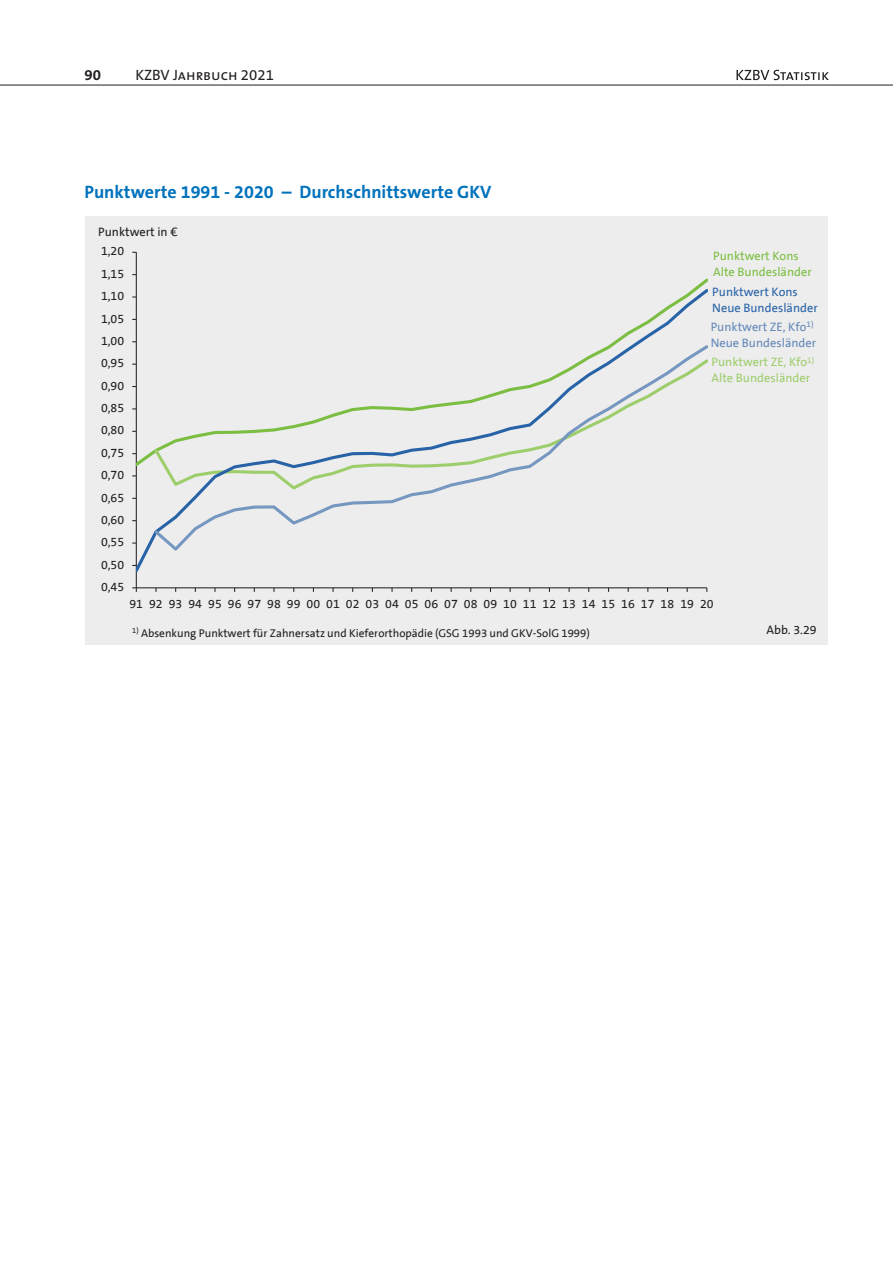
<style>
.page{position:relative;width:893px;height:1263px;background:#fff}
.page>*{position:absolute;margin:0;border:0;box-sizing:border-box;transform-origin:0 0}
.t1{font:700 18px "The Sans B Plus W7";color:#0072bc}
.t2{font:15px "The Sans Caps";color:#231f20}
.t3{font:700 15px "The Sans B Plus W7";color:#231f20}
.t4{font:12.3px "The Sans B5";color:#231f20}
.t5{font:12.3px/16px "The Sans B5";color:#9ece6c}
.t6{font:12.3px/16px "The Sans B5";color:#6589b8}
.t7{font:12.3px/16px "The Sans B5";color:#7cbe42}
.t8{font:12.3px/16px "The Sans B5";letter-spacing:.005em;color:#2763a6}
.t9{font:11.4px "The Sans B5";color:#231f20}
.s1{font-family:"The Sans B Plus W5 Plain"}
</style>
<div class="page">
<hr style="left:0;top:85px;width:893px;height:1px;background:#231f20">
<svg style="left:736px;top:70px;width:93px;height:10px"></svg>
<div style="left:85px;top:216px;width:743px;height:429px;background:#ededee"></div>
<hr style="left:136px;top:252px;width:1px;height:336px;background:#231f20">
<hr style="left:136px;top:587px;width:571px;height:1px;background:#231f20">
<svg style="left:132px;top:587px;width:5px;height:5px"></svg>
<svg style="left:136px;top:286px;width:572px;height:289px"></svg>
<svg style="left:152px;top:342px;width:556px;height:211px"></svg>
<p class="t3" style="left:85px;top:65px;width:18px">90</p>
<p class="t2" style="left:136px;top:62px;width:140px">KZBV Jahrbuch <span class="s1">2021</span></p>
<h1 class="t1" style="left:85px;top:180px;width:408px">Punktwerte 1991 - 2020 – Durchschnittswerte GKV</h1>
<p class="t4" style="left:98px;top:224px;width:81px">Punktwert in €</p>
<p class="t4" style="left:101px;top:243px;width:25px">1,20</p>
<p class="t4" style="left:101px;top:266px;width:25px">1,15</p>
<p class="t4" style="left:101px;top:288px;width:25px">1,10</p>
<p class="t4" style="left:101px;top:310px;width:25px">1,05</p>
<p class="t4" style="left:101px;top:333px;width:25px">1,00</p>
<p class="t4" style="left:101px;top:355px;width:25px">0,95</p>
<p class="t4" style="left:101px;top:378px;width:25px">0,90</p>
<p class="t4" style="left:101px;top:400px;width:25px">0,85</p>
<p class="t4" style="left:101px;top:422px;width:25px">0,80</p>
<p class="t4" style="left:101px;top:445px;width:25px">0,75</p>
<p class="t4" style="left:101px;top:467px;width:25px">0,70</p>
<p class="t4" style="left:101px;top:489px;width:25px">0,65</p>
<p class="t4" style="left:101px;top:512px;width:25px">0,60</p>
<p class="t4" style="left:101px;top:534px;width:25px">0,55</p>
<p class="t4" style="left:101px;top:557px;width:25px">0,50</p>
<p class="t4" style="left:101px;top:579px;width:25px">0,45</p>
<p class="t7" style="left:713px;top:248px;width:100px">Punktwert Kons<br>Alte Bundesländer</p>
<p class="t8" style="left:712px;top:284px;width:107px">Punktwert Kons<br>Neue Bundesländer</p>
<p class="t6" style="left:711px;top:319px;width:107px">Punktwert ZE, Kfo<sup>1)<br></sup>Neue Bundesländer</p>
<p class="t5" style="left:711px;top:354px;width:104px">Punktwert ZE, Kfo<sup>1)<br></sup>Alte Bundesländer</p>
<p class="t4" style="left:130px;top:596px;width:586px">91 92 93 94 95 96 97 98 99 00 01 02 03 04 05 06 07 08 09 10 11 12 13 14 15 16 17 18 19 20</p>
<p class="t9" style="left:132px;top:625px;width:459px"><sup>1)</sup> Absenkung Punktwert für Zahnersatz und Kieferorthopädie (GSG 1993 und GKV-SolG 1999)</p>
<p class="t4" style="left:766px;top:622px;width:52px">Abb. 3.29</p>
</div>
